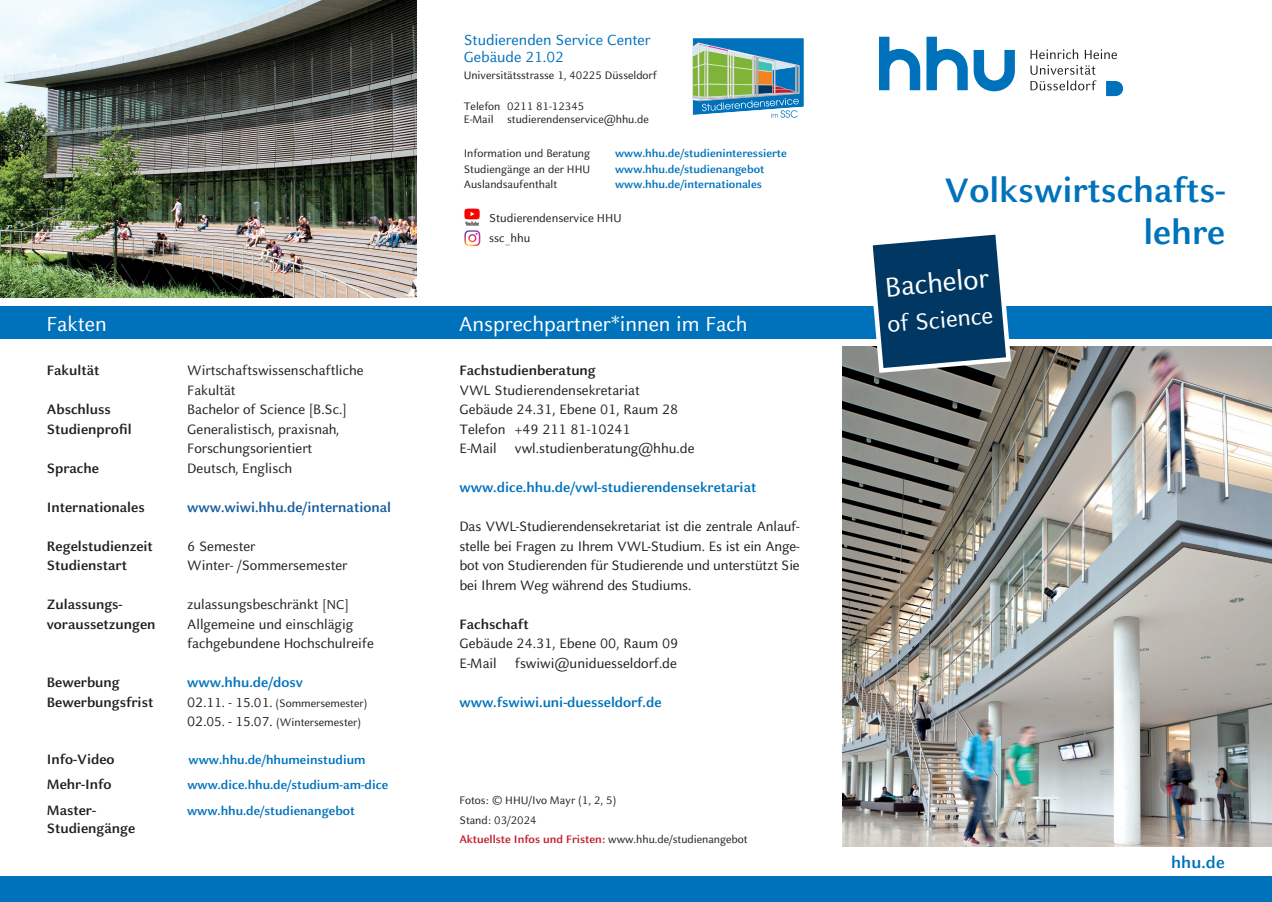
<style>
.page{position:relative;width:1272px;height:902px;background:#fff}
.page>*{position:absolute;margin:0;border:0;box-sizing:border-box;transform-origin:0 0}
.t1{font:700 37.5px/42px "HHU Celeste Sans";color:#0072bc;text-align:right}
.t2{font:30px "HHU Celeste Sans";color:#fff}
.t3{font:25.5px "HHU Celeste Sans";color:#fff}
.t4{font:22.5px "HHU Celeste Sans";color:#fff}
.t5{font:700 18px "HHU Celeste Sans";color:#0072bc}
.t6{font:16.2px/17.1px "HHU Celeste Sans";color:#0072bc}
.t7{font:15px/19.5px "HHU Celeste Sans";color:#231f20}
.t8{font:700 15px "HHU Celeste Sans";color:#231f20}
.t9{font:700 15px "HHU Celeste Sans";color:#0072bc}
.t10{font:700 15px "HHU Celeste Sans";color:#175d9e}
.t11{font:700 13.5px "HHU Celeste Sans";color:#0072bc}
.t12{font:12.75px/20.7px "HHU Celeste Sans";color:#231f20}
.t13{font:12px/19.5px "HHU Celeste Sans";color:#231f20}
.t14{font:700 12px "HHU Celeste Sans";color:#0072bc}
.s1{font-size:14.25px}
.s2{font-size:15px}
.s3{font-size:10.5px}
.s4{font-weight:700;color:#be1d2c}
</style>
<div class="page">
<div style="left:0;top:876px;width:1271px;height:25px;background:#0072bc"></div>
<svg style="left:973px;top:50px;width:41px;height:41px"></svg>
<svg style="left:879px;top:37px;width:41px;height:53px"></svg>
<svg style="left:926px;top:37px;width:41px;height:53px"></svg>
<svg style="left:1030px;top:65px;width:66px;height:25px"></svg>
<svg style="left:1030px;top:49px;width:86px;height:10px"></svg>
<svg style="left:1106px;top:81px;width:17px;height:15px"></svg>
<img style="left:842px;top:347px;width:429px;height:499px">
<div style="left:0;top:306px;width:1271px;height:33px;background:#0072bc"></div>
<svg style="left:865px;top:234px;width:148px;height:141px"></svg>
<img style="left:464px;top:208px;width:16px;height:18px">
<img style="left:469px;top:234px;width:12px;height:13px">
<img style="left:464px;top:230px;width:16px;height:16px">
<svg style="left:692px;top:38px;width:111px;height:80px;background:#6ca4a6"></svg>
<img style="left:0;top:0;width:417px;height:298px">
<p class="t6" style="left:463px;top:31px;width:188px">Studierenden Service Center<br>Gebäude 21.02</p>
<p class="t13" style="left:463px;top:65px;width:194px">Universitätsstrasse 1, 40225 Düsseldorf</p>
<p class="t13" style="left:463px;top:99px;width:187px;line-height:13.5px">Telefon 0211 81-12345<br>E-Mail studierendenservice@hhu.de</p>
<p class="t13" style="left:463px;top:144px;width:128px">Information und Beratung</p>
<p class="t14" style="left:615px;top:146px;width:173px">www.hhu.de/studieninteressierte</p>
<p class="t13" style="left:463px;top:159px;width:128px">Studiengänge an der HHU</p>
<p class="t14" style="left:615px;top:161px;width:151px">www.hhu.de/studienangebot</p>
<p class="t13" style="left:463px;top:174px;width:95px">Auslandsaufenthalt</p>
<p class="t14" style="left:615px;top:176px;width:148px">www.hhu.de/internationales</p>
<p class="t12" style="left:489px;top:207px;width:134px">Studierendenservice HHU ssc_hhu</p>
<h3 class="t4" style="left:47px;top:309px;width:62px">Fakten</h3>
<h3 class="t4" style="left:458px;top:309px;width:290px">Ansprechpartner*innen im Fach</h3>
<p class="t8" style="left:47px;top:360px;width:54px">Fakultät</p>
<p class="t7" style="left:187px;top:360px;width:178px">Wirtschaftswissenschaftliche<br>Fakultät</p>
<p class="t8" style="left:47px;top:399px;width:66px">Abschluss</p>
<p class="t7" style="left:187px;top:399px;width:161px">Bachelor of Science [B.Sc.]</p>
<p class="t8" style="left:47px;top:419px;width:87px">Studienprofil</p>
<p class="t7" style="left:187px;top:418px;width:154px">Generalistisch, praxisnah,<br>Forschungsorientiert</p>
<p class="t8" style="left:47px;top:458px;width:54px">Sprache</p>
<p class="t7" style="left:187px;top:457px;width:107px">Deutsch, Englisch</p>
<p class="t8" style="left:47px;top:497px;width:99px">Internationales</p>
<p class="t10" style="left:187px;top:497px;width:205px">www.wiwi.hhu.de/international</p>
<p class="t8" style="left:47px;top:536px;width:108px">Regelstudienzeit</p>
<p class="t7" style="left:187px;top:535px;width:70px">6 Semester</p>
<p class="t8" style="left:47px;top:555px;width:82px">Studienstart</p>
<p class="t7" style="left:187px;top:555px;width:162px">Winter- /Sommersemester</p>
<p class="t8" style="left:47px;top:594px;width:77px">Zulassungs-</p>
<p class="t7" style="left:187px;top:594px;width:163px">zulassungsbeschränkt <span class="s1">[NC]</span></p>
<p class="t8" style="left:47px;top:614px;width:110px">voraussetzungen</p>
<p class="t7" style="left:187px;top:613px;width:188px">Allgemeine und einschlägig fachgebundene Hochschulreife</p>
<p class="t8" style="left:47px;top:672px;width:74px">Bewerbung</p>
<p class="t9" style="left:187px;top:672px;width:117px">www.hhu.de/dosv</p>
<p class="t8" style="left:47px;top:692px;width:108px">Bewerbungsfrist</p>
<p class="t13" style="left:187px;top:692px;width:182px"><span class="s2">02</span><span class="s1">.11. - 15.01.</span> (Sommersemester)<br><span class="s2">02</span><span class="s1">.05. - 15.07.</span> (Wintersemester)</p>
<p class="t8" style="left:47px;top:749px;width:69px">Info-Video</p>
<p class="t11" style="left:189px;top:750px;width:178px">www.hhu.de/hhumeinstudium</p>
<p class="t8" style="left:47px;top:774px;width:66px">Mehr-Info</p>
<p class="t11" style="left:187px;top:776px;width:202px">www.dice.hhu.de/studium-am-dice</p>
<p class="t8" style="left:47px;top:800px;width:51px">Master-</p>
<p class="t11" style="left:187px;top:801px;width:169px">www.hhu.de/studienangebot</p>
<p class="t8" style="left:47px;top:818px;width:90px">Studiengänge</p>
<p class="t8" style="left:459px;top:360px;width:138px">Fachstudienberatung</p>
<p class="t7" style="left:459px;top:379px;width:236px">VWL Studierendensekretariat<br>Gebäude 24.31, Ebene 01, Raum 28<br>Telefon +49 211 81-10241<br>E-Mail vwl.studienberatung@hhu.de</p>
<p class="t9" style="left:459px;top:477px;width:298px">www.dice.hhu.de/vwl-studierendensekretariat</p>
<p class="t7" style="left:459px;top:516px;width:342px;text-align:justify">Das VWL-Studierendensekretariat ist die zentrale Anlauf&shy;stelle bei Fragen zu Ihrem VWL-Studium. Es ist ein Ange&shy;bot von Studierenden für Studierende und unterstützt Sie bei Ihrem Weg während des Studiums.</p>
<p class="t8" style="left:459px;top:614px;width:71px">Fachschaft</p>
<p class="t7" style="left:459px;top:633px;width:220px">Gebäude 24.31, Ebene 00, Raum 09<br>E-Mail fswiwi@uniduesseldorf.de</p>
<p class="t9" style="left:459px;top:692px;width:204px">www.fswiwi.uni-duesseldorf.de</p>
<p class="t13" style="left:459px;top:790px;width:290px">Fotos: <span class="s3">©</span> HHU/Ivo Mayr (1, 2, 5)<br>Stand: 03/2024<br><span class="s4">Aktuellste Infos und Fristen:</span> www.hhu.de/studienangebot</p>
<h1 class="t1" style="left:944px;top:168px;width:282px">Volkswirtschafts&shy;lehre</h1>
<h2 class="t2" style="left:883px;top:268px;width:106px;rotate:-5deg">Bachelor</h2>
<h3 class="t3" style="left:886px;top:308px;width:107px;rotate:-5deg">of Science</h3>
<p class="t5" style="left:1170px;top:851px;width:55px">hhu.de</p>
</div>
